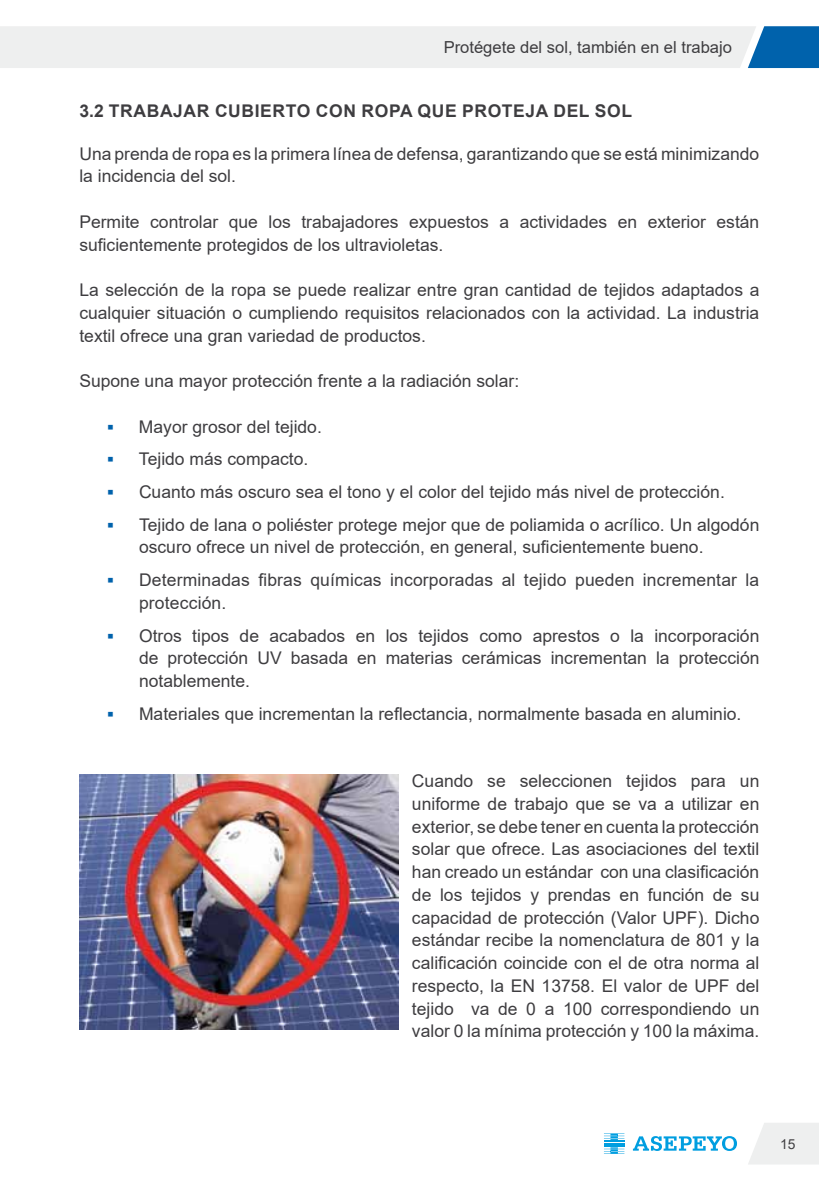
<style>
.page{position:relative;width:819px;height:1191px;background:#fff}
.page>*{position:absolute;margin:0;border:0;box-sizing:border-box;transform-origin:0 0}
.t1{font:17.5px/22.8px "Arial";color:#3e3d40}
.t2{font:700 17.5px "Arial";letter-spacing:.035em;color:#3e3d40}
.t3{font:16.62px "Arial";color:#3e3d40}
.t4{font:13.83px "Arial";color:#3e3d40}
.s1{font-weight:700;color:#0062ac}
</style>
<div class="page">
<svg style="left:0;top:26px;width:819px;height:42px;background:#dce4ea"></svg>
<svg style="left:748px;top:1123px;width:71px;height:41px;background:#eff0f0"></svg>
<hr style="left:604px;top:1142px;width:20px;height:2px;background:#009ee0">
<svg style="left:604px;top:1133px;width:20px;height:6px"></svg>
<svg style="left:604px;top:1145px;width:20px;height:8px"></svg>
<hr style="left:604px;top:1140px;width:20px;height:2px;background:#009ee0">
<svg style="left:633px;top:1136px;width:104px;height:15px"></svg>
<img style="left:79px;top:774px;width:319px;height:255px">
<p class="t3" style="left:443px;top:36px;width:290px">Protégete del sol, también en el trabajo</p>
<p class="t2" style="left:79px;top:98px;width:174px">3.2 TRABAJAR C UBIER</p>
<p class="t2" style="left:286px;top:98px;width:348px">TO CON ROPA QUE PROTEJA DE L SOL</p>
<p class="t1" style="left:79px;top:142px;width:681px">Una prenda de ropa es la primera línea de defensa, garantizando que se está minimizando la incidencia del sol.</p>
<p class="t1" style="left:79px;top:210px;width:681px">Permite controlar que los trabajadores expuestos a actividades en exterior están suficientemente protegidos de los ultravioletas.</p>
<p class="t1" style="left:79px;top:278px;width:681px;text-align:justify">La selección de la ropa se puede realizar entre gran cantidad de tejidos adaptados a cualquier situación o cumpliendo requisitos relacionados con la actividad. La industria textil ofrece una gran variedad de productos.</p>
<p class="t1" style="left:79px;top:369px;width:441px">Supone una mayor protección frente a la radiación solar:</p>
<p class="t1" style="left:107px;top:415px;width:216px"><span class="s1">▪</span> Mayor grosor del tejido.</p>
<p class="t1" style="left:107px;top:448px;width:202px"><span class="s1">▪</span> Tejido más compacto.</p>
<p class="t1" style="left:107px;top:480px;width:619px"><span class="s1">▪</span> Cuanto más oscuro sea el tono y el color del tejido más nivel de protección.</p>
<p class="t1" style="left:139px;top:513px;width:622px;text-indent:-32px"><span class="s1">▪</span> Tejido de lana o poliéster protege mejor que de poliamida o acrílico. Un algodón oscuro ofrece un nivel de protección, en general, suficientemente bueno.</p>
<p class="t1" style="left:139px;top:568px;width:621px;text-indent:-32px"><span class="s1">▪</span> Determinadas fibras químicas incorporadas al tejido pueden incrementar la protección.</p>
<p class="t1" style="left:139px;top:624px;width:622px;text-align:justify;text-indent:-32px"><span class="s1">▪</span> Otros tipos de acabados en los tejidos como aprestos o la incorporación de protección UV basada en materias cerámicas incrementan la protección notablemente.</p>
<p class="t1" style="left:107px;top:702px;width:635px"><span class="s1">▪</span> Materiales que incrementan la reflectancia, normalmente basada en aluminio.</p>
<p class="t1" style="left:412px;top:769px;width:349px;text-align:justify">Cuando se seleccionen tejidos para un uniforme de trabajo que se va a utilizar en exterior, se debe tener en cuenta la protección solar que ofrece. Las asociaciones del textil han creado un estándar con una clasificación de los tejidos y prendas en función de su capacidad de protección (Valor UPF). Dicho estándar recibe la nomenclatura de 801 y la calificación coincide con el de otra norma al respecto, la EN 13758. El valor de UPF del tejido va de 0 a 100 correspondiendo un valor 0 la mínima protección y 100 la máxima.</p>
<p class="t4" style="left:780px;top:1134px;width:17px">15</p>
</div>
